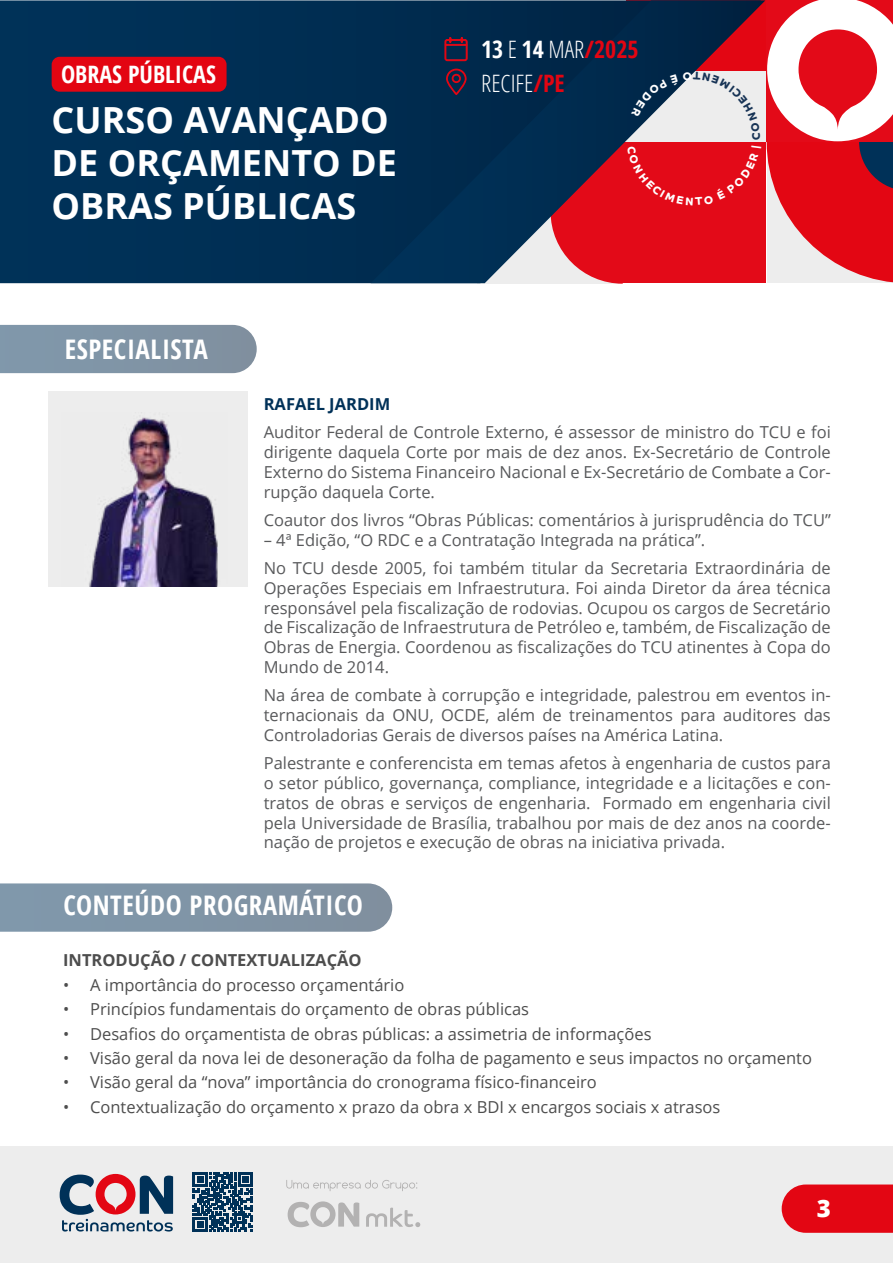
<style>
.page{position:relative;width:893px;height:1263px;background:#fff}
.page>*{position:absolute;margin:0;border:0;box-sizing:border-box;transform-origin:0 0}
.t1{font:700 36px/43.2px "Open Sans";color:#fff}
.t2{font:700 condensed 27px "Open Sans";letter-spacing:.02em;color:#fff}
.t3{font:300 condensed 24px/34.5px "Open Sans";color:#fff}
.t4{font:700 condensed 24px "Open Sans";color:#fff}
.t5{font:800 24px "Open Sans";color:#fff}
.t6{font:16.5px/19.8px "Open Sans";color:#58595b;text-align:justify}
.t7{font:16.5px "Open Sans";color:#4d4d4d}
.t8{font:700 16.5px "Open Sans";color:#4d4d4d}
.t9{font:700 16.5px "Open Sans";color:#003158}
.s1{font-weight:700}
.s2{font-weight:700;color:#e30512}
</style>
<div class="page">
<div style="left:0;top:1146px;width:893px;height:117px;background:#ededed"></div>
<svg style="left:782px;top:1184px;width:111px;height:49px;background:#e3131f"></svg>
<svg style="left:286px;top:1180px;width:131px;height:11px"></svg>
<svg style="left:366px;top:1207px;width:54px;height:20px"></svg>
<svg style="left:288px;top:1201px;width:71px;height:26px"></svg>
<svg style="left:60px;top:1174px;width:113px;height:57px"></svg>
<svg style="left:193px;top:1172px;width:60px;height:60px"></svg>
<div style="left:0;top:0;width:371px;height:283px;background:#003055"></div>
<svg style="left:371px;top:0;width:394px;height:283px;background:#113051"></svg>
<svg style="left:767px;top:0;width:126px;height:283px"></svg>
<svg style="left:444px;top:37px;width:24px;height:25px"></svg>
<svg style="left:446px;top:69px;width:21px;height:26px"></svg>
<div style="left:52px;top:57px;width:175px;height:35px;background:#e30512;border-radius:8px"></div>
<div style="left:0;top:325px;width:257px;height:48px;background:#8095a6"></div>
<div style="left:49px;top:391px;width:199px;height:195px;background:#ededed"></div>
<div style="left:0;top:883px;width:392px;height:49px;background:#8095a7"></div>
<img style="left:89px;top:417px;width:129px;height:169px">
<svg style="left:551px;top:72px;width:210px;height:212px;background:#b03d4d"></svg>
<h3 class="t4" style="left:61px;top:58px;width:156px">OBRAS PÚBLICAS</h3>
<h1 class="t1" style="left:52px;top:97px;width:347px">CURSO AVANÇADO<br>DE ORÇAMENTO DE<br>OBRAS PÚBLICAS</h1>
<h2 class="t2" style="left:65px;top:330px;width:145px">ESPECIALISTA</h2>
<h3 class="t3" style="left:481px;top:31px;width:159px"><span class="s1">13</span> E <span class="s1">14</span> MAR<span class="s2">/2025<br></span>RECIFE<span class="s2">/PE</span></h3>
<p class="t9" style="left:264px;top:392px;width:128px">RAFAEL JARDIM</p>
<p class="t6" style="left:264px;top:422px;width:569px">Auditor Federal de Controle Externo, é assessor de ministro do TCU e foi dirigente daquela Corte por mais de dez anos. Ex-Secretário de Controle Externo do Sistema Financeiro Nacional e Ex-Secretário de Combate a Cor&shy;rupção daquela Corte.</p>
<p class="t6" style="left:264px;top:510px;width:569px">Coautor dos livros “Obras Públicas: comentários à jurisprudência do TCU”</p>
<p class="t6" style="left:264px;top:525px;width:569px;line-height:28.3px">– 4ª Edição, “O RDC e a Contratação Integrada na prática”.<br>No TCU desde 2005, foi também titular da Secretaria Extraordinária de</p>
<p class="t6" style="left:264px;top:577px;width:569px">Operações Especiais em Infraestrutura. Foi ainda Diretor da área técnica responsável pela fiscalização de rodovias. Ocupou os cargos de Secretário de Fiscalização de Infraestrutura de Petróleo e, também, de Fiscalização de Obras de Energia. Coordenou as fiscalizações do TCU atinentes à Copa do Mundo de 2014.</p>
<p class="t6" style="left:264px;top:685px;width:569px">Na área de combate à corrupção e integridade, palestrou em eventos in&shy;ternacionais da ONU, OCDE, além de treinamentos para auditores das Controladorias Gerais de diversos países na América Latina.</p>
<p class="t6" style="left:264px;top:753px;width:569px">Palestrante e conferencista em temas afetos à engenharia de custos para o setor público, governança, compliance, integridade e a licitações e con&shy;tratos de obras e serviços de engenharia. Formado em engenharia civil pela Universidade de Brasília, trabalhou por mais de dez anos na coorde&shy;nação de projetos e execução de obras na iniciativa privada.</p>
<h2 class="t2" style="left:64px;top:886px;width:301px">CONTEÚDO PROGRAMÁTICO</h2>
<p class="t8" style="left:63px;top:949px;width:300px">INTRODUÇÃO / CONTEXTUALIZAÇÃO</p>
<p class="t7" style="left:63px;top:973px;width:343px">• A importância do processo orçamentário</p>
<p class="t7" style="left:63px;top:998px;width:467px">• Princípios fundamentais do orçamento de obras públicas</p>
<p class="t7" style="left:63px;top:1022px;width:590px">• Desafios do orçamentista de obras públicas: a assimetria de informações</p>
<p class="t7" style="left:63px;top:1047px;width:750px">• Visão geral da nova lei de desoneração da folha de pagamento e seus impactos no orçamento</p>
<p class="t7" style="left:63px;top:1071px;width:535px">• Visão geral da “nova” importância do cronograma físico-financeiro</p>
<p class="t7" style="left:63px;top:1095px;width:659px">• Contextualização do orçamento x prazo da obra x BDI x encargos sociais x atrasos</p>
<h3 class="t5" style="left:817px;top:1190px;width:16px">3</h3>
</div>
